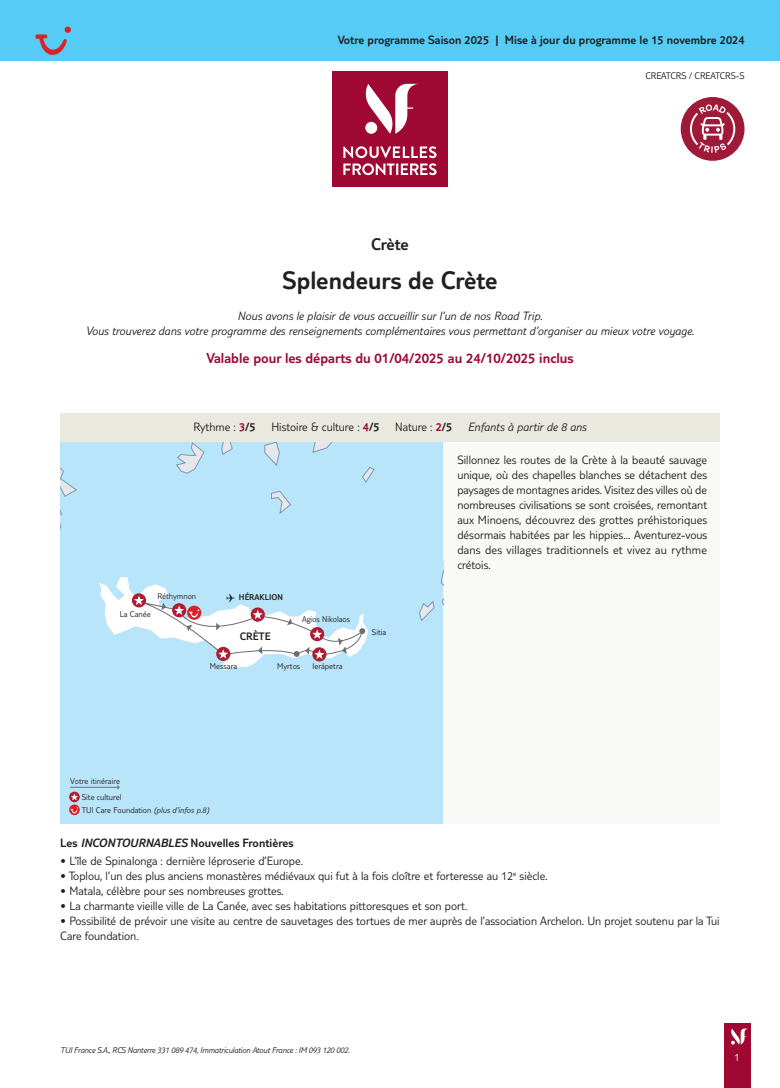
<style>
.page{position:relative;width:780px;height:1088px;background:#fff}
.page>*{position:absolute;margin:0;border:0;box-sizing:border-box;transform-origin:0 0}
.t1{font:300 26.25px "TUI Type";color:#231f20}
.t2{font:300 17.5px "TUI Type";letter-spacing:-.005em;color:#231f20}
.t3{font:300 15px "TUI Type";color:#9e0832}
.t4{font:300 12.5px/15px "TUI Type";color:#231f20;text-align:justify}
.t5{font:italic 300 12.5px/15px "TUI Type";color:#231f20;text-align:center}
.t6{font:300 12.5px "TUI Type";color:#231f20}
.t7{font:300 11.25px "TUI Type";color:#231f20}
.t8{font:300 11.25px "TUI Type";color:#fff}
.t9{font:300 10px "TUI Type";color:#231f20}
.t10{font:300 8.75px/16px "TUI Type";color:#231f20;text-align:right}
.t11{font:italic 300 8.75px "TUI Type";letter-spacing:-.02em;color:#231f20}
.t12{font:300 8.75px "TUI Type";color:#231f20}
.s1{color:#9e0832}
.s2{font-style:inherit}
.s3{font-style:italic}
</style>
<div class="page">
<div style="left:724px;top:1023px;width:26px;height:65px;background:#9e0832"></div>
<svg style="left:731px;top:1028px;width:17px;height:16px"></svg>
<div style="left:60px;top:441px;width:659px;height:383px;background:#f9f9f7"></div>
<div style="left:0;top:0;width:780px;height:60px;background:#56cbf5"></div>
<div style="left:332px;top:72px;width:115px;height:115px;background:#9e0832"></div>
<svg style="left:343px;top:146px;width:93px;height:29px"></svg>
<svg style="left:365px;top:84px;width:52px;height:50px"></svg>
<div style="left:60px;top:441px;width:383px;height:383px;background:#b9e5fa"></div>
<hr style="left:70px;top:787px;width:48px;height:1px;background:#6c6d70">
<svg style="left:69px;top:791px;width:11px;height:11px"></svg>
<svg style="left:71px;top:793px;width:7px;height:7px"></svg>
<svg style="left:69px;top:804px;width:11px;height:11px"></svg>
<svg style="left:71px;top:807px;width:7px;height:7px"></svg>
<svg style="left:60px;top:441px;width:40px;height:89px"></svg>
<svg style="left:222px;top:441px;width:10px;height:13px"></svg>
<svg style="left:176px;top:443px;width:28px;height:30px"></svg>
<svg style="left:264px;top:442px;width:15px;height:23px"></svg>
<svg style="left:313px;top:441px;width:28px;height:11px"></svg>
<svg style="left:271px;top:491px;width:19px;height:22px"></svg>
<svg style="left:362px;top:467px;width:12px;height:15px"></svg>
<svg style="left:419px;top:601px;width:15px;height:20px"></svg>
<svg style="left:441px;top:572px;width:2px;height:32px"></svg>
<svg style="left:99px;top:577px;width:269px;height:93px"></svg>
<div style="left:60px;top:413px;width:659px;height:28px;background:#e9e9e0"></div>
<svg style="left:35px;top:27px;width:36px;height:28px"></svg>
<div style="left:680px;top:97px;width:64px;height:64px;background:#9e1a38;border-radius:50%"></div>
<svg style="left:690px;top:104px;width:45px;height:49px"></svg>
<p class="t6" style="left:338px;top:33px;width:408px">Votre programme Saison 2025 | Mise à jour du programme le 15 novembre 2024</p>
<p class="t9" style="left:645px;top:70px;width:101px">CREATCRS / CREATCRS-S</p>
<h2 class="t2" style="left:371px;top:235px;width:39px">Crète</h2>
<h1 class="t1" style="left:282px;top:265px;width:216px">Splendeurs de Crète</h1>
<p class="t5" style="left:86px;top:308px;width:610px">Nous avons le plaisir de vous accueillir sur l’un de nos Road Trip.<br>Vous trouverez dans votre programme des renseignements complémentaires vous permettant d’organiser au mieux votre voyage.</p>
<p class="t3" style="left:206px;top:350px;width:368px">Valable pour les départs du 01/04/2025 au 24/10/2025 inclus</p>
<p class="t4" style="left:193px;top:419px;width:64px">Rythme : <span class="s1">3</span><span class="s2">/5</span></p>
<p class="t4" style="left:271px;top:419px;width:182px">Histoire &amp; culture : <span class="s1">4</span><span class="s2">/5</span> Nature : <span class="s1">2</span><span class="s2">/5</span></p>
<p class="t5" style="left:468px;top:419px;width:120px">Enfants à partir de 8 ans</p>
<p class="t10" style="left:157px;top:587px;width:40px">Réthymnon</p>
<p class="t10" style="left:120px;top:606px;width:32px">La Canée</p>
<p class="t12" style="left:226px;top:592px;width:58px">✈ HÉRAKLION</p>
<p class="t7" style="left:240px;top:629px;width:32px">CRÈTE</p>
<p class="t10" style="left:302px;top:610px;width:50px">Agios Nikolaos</p>
<p class="t10" style="left:210px;top:658px;width:29px">Messara</p>
<p class="t10" style="left:277px;top:658px;width:25px">Myrtos</p>
<p class="t10" style="left:312px;top:658px;width:32px">Ierápetra</p>
<p class="t10" style="left:372px;top:624px;width:16px">Sitia</p>
<p class="t10" style="left:70px;top:773px;width:53px">Votre itinéraire<br>Site culturel</p>
<p class="t10" style="left:82px;top:801px;width:129px">TUI Care Foundation <span class="s3">(plus d'infos p.8)</span></p>
<p class="t4" style="left:457px;top:452px;width:251px">Sillonnez les routes de la Crète à la beauté sauvage unique, où des chapelles blanches se détachent des paysages de montagnes arides. Visitez des villes où de nombreuses civilisations se sont croisées, remontant aux Minoens, découvrez des grottes préhistoriques désormais habitées par les hippies... Aventurez-vous dans des villages traditionnels et vivez au rythme crétois.</p>
<p class="t6" style="left:60px;top:835px;width:235px">Les <span class="s3">INCONTOURNABLES</span> Nouvelles Frontières</p>
<p class="t4" style="left:60px;top:853px;width:244px">• L’île de Spinalonga : dernière léproserie d’Europe.</p>
<p class="t4" style="left:60px;top:868px;width:489px">• Toplou, l’un des plus anciens monastères médiévaux qui fut à la fois cloître et forteresse au 12<sup>e</sup> siècle.</p>
<p class="t4" style="left:60px;top:883px;width:225px">• Matala, célèbre pour ses nombreuses grottes.</p>
<p class="t4" style="left:60px;top:898px;width:408px">• La charmante vieille ville de La Canée, avec ses habitations pittoresques et son port.</p>
<p class="t4" style="left:60px;top:913px;width:660px">• Possibilité de prévoir une visite au centre de sauvetages des tortues de mer auprès de l’association Archelon. Un projet soutenu par la Tui<br>Care foundation.</p>
<p class="t11" style="left:60px;top:1045px;width:291px">TUI France S.A., RCS Nanterre 331 089 474, Immatriculation Atout France : IM 093 120 002.</p>
<p class="t8" style="left:734px;top:1050px;width:7px">1</p>
</div>
